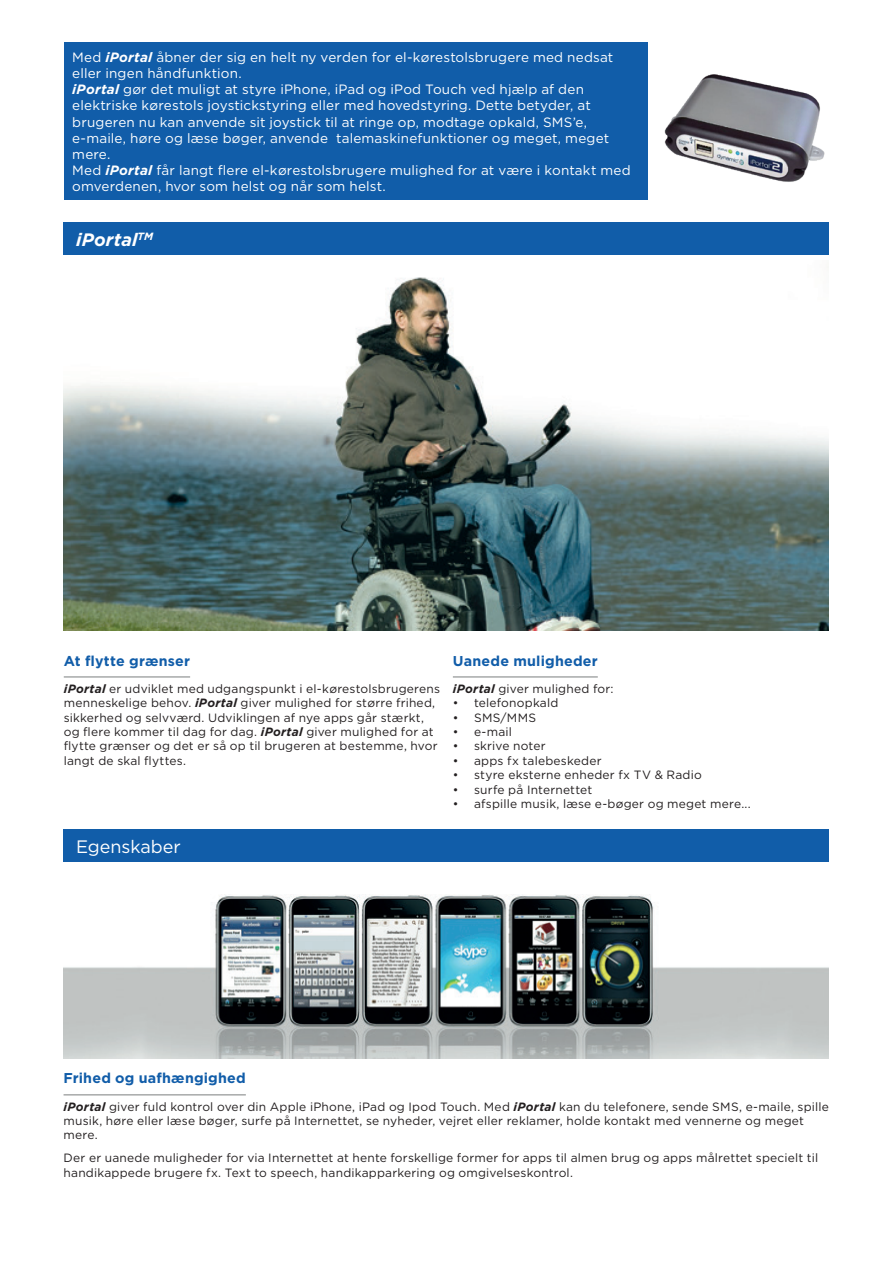
<style>
.page{position:relative;width:893px;height:1263px;background:#fff}
.page>*{position:absolute;margin:0;border:0;box-sizing:border-box;transform-origin:0 0}
.Heading{font:18px "Gotham";color:#fff}
.Heading-2{font:italic 700 18px "Gotham";letter-spacing:.005em;color:#fff}
.Subheading{font:700 14.25px "Gotham";letter-spacing:.015em;color:#115da9}
.Intro_Text{font:13.5px/16.2px "Gotham";letter-spacing:.015em;color:#fff}
.Body_No_Indent{font:12px/14.4px "Gotham";letter-spacing:.015em;color:#231f20}
.s1{font-weight:700;font-style:italic}
</style>
<div class="page">
<div style="left:64px;top:222px;width:765px;height:33px;background:#115da9"></div>
<img style="left:64px;top:277px;width:765px;height:354px">
<div style="left:64px;top:829px;width:765px;height:33px;background:#115da9"></div>
<div style="left:64px;top:43px;width:583px;height:157px;background:#115da9"></div>
<hr style="left:64px;top:676px;width:126px;height:2px;background:#a7a9a9">
<hr style="left:453px;top:676px;width:145px;height:2px;background:#a7a9a9">
<img style="left:64px;top:895px;width:765px;height:164px">
<hr style="left:64px;top:1094px;width:182px;height:1px;background:#a7a9a9">
<img style="left:647px;top:61px;width:178px;height:133px">
<p class="Intro_Text" style="left:72px;top:49px;width:560px">Med <span class="s1">iPortal</span> åbner der sig en helt ny verden for el-kørestolsbrugere med nedsat eller ingen håndfunktion.<br><span class="s1">iPortal</span> gør det muligt at styre iPhone, iPad og iPod Touch ved hjælp af den elektriske kørestols joystickstyring eller med hovedstyring. Dette betyder, at brugeren nu kan anvende sit joystick til at ringe op, modtage opkald, SMS’e, e-maile, høre og læse bøger, anvende talemaskinefunktioner og meget, meget mere.<br>Med <span class="s1">iPortal</span> får langt flere el-kørestolsbrugere mulighed for at være i kontakt med omverdenen, hvor som helst og når som helst.</p>
<p class="Heading-2" style="left:76px;top:227px;width:78px">iPortal<sup>TM</sup></p>
<p class="Subheading" style="left:64px;top:651px;width:128px">At flytte grænser</p>
<p class="Body_No_Indent" style="left:64px;top:681px;width:378px"><span class="s1">iPortal</span> er udviklet med udgangspunkt i el-kørestolsbrugerens menneskelige behov. <span class="s1">iPortal</span> giver mulighed for større frihed, sikkerhed og selvværd. Udviklingen af nye apps går stærkt, og flere kommer til dag for dag. <span class="s1">iPortal</span> giver mulighed for at flytte grænser og det er så op til brugeren at bestemme, hvor langt de skal flyttes.</p>
<p class="Heading" style="left:76px;top:835px;width:106px">Egenskaber</p>
<p class="Subheading" style="left:453px;top:651px;width:146px">Uanede muligheder</p>
<p class="Body_No_Indent" style="left:453px;top:681px;width:162px"><span class="s1">iPortal</span> giver mulighed for:</p>
<p class="Body_No_Indent" style="left:453px;top:695px;width:107px">• telefonopkald</p>
<p class="Body_No_Indent" style="left:453px;top:710px;width:85px">• SMS/MMS</p>
<p class="Body_No_Indent" style="left:453px;top:724px;width:61px">• e-mail</p>
<p class="Body_No_Indent" style="left:453px;top:739px;width:94px">• skrive noter</p>
<p class="Body_No_Indent" style="left:453px;top:753px;width:150px">• apps fx talebeskeder</p>
<p class="Body_No_Indent" style="left:453px;top:767px;width:250px">• styre eksterne enheder fx TV &amp; Radio</p>
<p class="Body_No_Indent" style="left:453px;top:782px;width:141px">• surfe på Internettet</p>
<p class="Body_No_Indent" style="left:453px;top:796px;width:299px">• afspille musik, læse e-bøger og meget mere...</p>
<p class="Subheading" style="left:64px;top:1069px;width:184px">Frihed og uafhængighed</p>
<p class="Body_No_Indent" style="left:64px;top:1099px;width:767px"><span class="s1">iPortal</span> giver fuld kontrol over din Apple iPhone, iPad og Ipod Touch. Med <span class="s1">iPortal</span> kan du telefonere, sende SMS, e-maile, spille musik, høre eller læse bøger, surfe på Internettet, se nyheder, vejret eller reklamer, holde kontakt med vennerne og meget mere.</p>
<p class="Body_No_Indent" style="left:64px;top:1150px;width:756px">Der er uanede muligheder for via Internettet at hente forskellige former for apps til almen brug og apps målrettet specielt til handikappede brugere fx. Text to speech, handikapparkering og omgivelseskontrol.</p>
</div>
